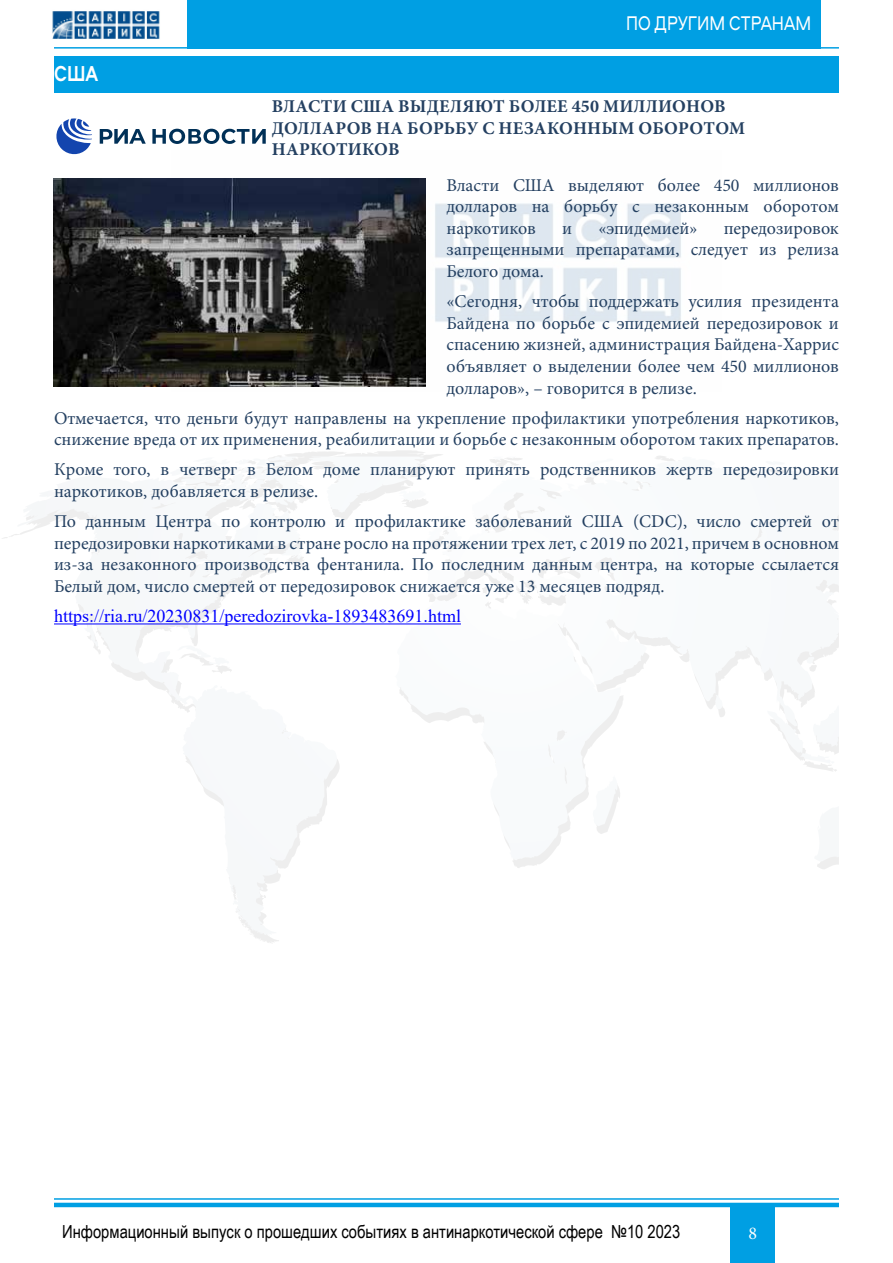
<style>
.page{position:relative;width:893px;height:1263px;background:#fff}
.page>*{position:absolute;margin:0;border:0;box-sizing:border-box;transform-origin:0 0}
.t1{font:700 22.5px "Aeroport";color:#fff;scale:.8 1}
.t2{font:20.7px "Aeroport";color:#fff;scale:.8 1}
.t3{font:18px/21.6px "Minion Pro";color:#244061;text-align:justify}
.t4{font:700 18px/21.6px "Minion Pro";letter-spacing:.01em;color:#244061}
.t5{font:18px "Arial Narrow";color:#000}
.t6{font:18px "Times New Roman";color:#00f}
.t7{font:18px "Minion Pro";color:#fff}
</style>
<div class="page">
<svg style="left:2px;top:450px;width:837px;height:493px"></svg>
<svg style="left:309px;top:457px;width:207px;height:56px"></svg>
<hr style="left:54px;top:1198px;width:785px;height:2px;background:#009fe3">
<hr style="left:54px;top:1203px;width:785px;height:4px;background:#009fe3">
<div style="left:730px;top:1207px;width:45px;height:56px;background:#009fe3"></div>
<hr style="left:54px;top:47px;width:785px;height:2px;background:#009fe3">
<div style="left:187px;top:0;width:634px;height:49px;background:#009fe3"></div>
<img style="left:425px;top:178px;width:256px;height:209px">
<img style="left:52px;top:11px;width:108px;height:28px">
<div style="left:54px;top:56px;width:785px;height:36px;background:#009fe3"></div>
<hr style="left:54px;top:623px;width:407px;height:1px;background:#00f">
<svg style="left:56px;top:118px;width:36px;height:37px"></svg>
<svg style="left:100px;top:129px;width:166px;height:15px"></svg>
<img style="left:53px;top:178px;width:372px;height:209px">
<p class="t1" style="left:54px;top:58px;width:57px">США</p>
<p class="t2" style="left:626px;top:9px;width:233px">ПО ДРУГИМ СТРАНАМ</p>
<p class="t4" style="left:272px;top:95px;width:475px">ВЛАСТИ США ВЫДЕЛЯЮТ БОЛЕЕ 450 МИЛЛИОНОВ<br>ДОЛЛАРОВ НА БОРЬБУ С НЕЗАКОННЫМ ОБОРОТОМ<br>НАРКОТИКОВ</p>
<p class="t3" style="left:446px;top:174px;width:394px">Власти США выделяют более 450 миллионов долларов на борьбу с незаконным оборотом наркотиков</p>
<p class="t3" style="left:562px;top:217px;width:11px">и</p>
<p class="t3" style="left:598px;top:217px;width:101px">«эпидемией»</p>
<p class="t3" style="left:446px;top:217px;width:394px;text-indent:277px">передозировок запрещенными препаратами, следует из релиза Белого дома.</p>
<p class="t3" style="left:446px;top:291px;width:394px">«Сегодня, чтобы поддержать усилия президента Байдена по борьбе с эпидемией передозировок и спасению жизней, администрация Байдена-Харрис объявляет о выделении более чем 450 миллионов долларов», – говорится в релизе.</p>
<p class="t3" style="left:54px;top:407px;width:786px">Отмечается, что деньги будут направлены на укрепление профилактики употребления наркотиков, снижение вреда от их применения, реабилитации и борьбе с незаконным оборотом таких препаратов.</p>
<p class="t3" style="left:54px;top:459px;width:786px">Кроме того, в четверг в Белом доме планируют принять родственников жертв передозировки наркотиков, добавляется в релизе.</p>
<p class="t3" style="left:54px;top:511px;width:787px">По данным Центра по контролю и профилактике заболеваний США (CDC), число смертей от передозировки наркотиками в стране росло на протяжении трех лет, с 2019 по 2021, причем в основном из-за незаконного производства фентанила. По последним данным центра, на которые ссылается Белый дом, число смертей от передозировок снижается уже 13 месяцев подряд.</p>
<p class="t6" style="left:54px;top:603px;width:408px">https://ria.ru/20230831/peredozirovka-1893483691.html</p>
<p class="t5" style="left:62px;top:1218px;width:620px">Информационный выпуск о прошедших событиях в антинаркотической сфере №10 2023</p>
<p class="t7" style="left:748px;top:1221px;width:10px">8</p>
</div>
